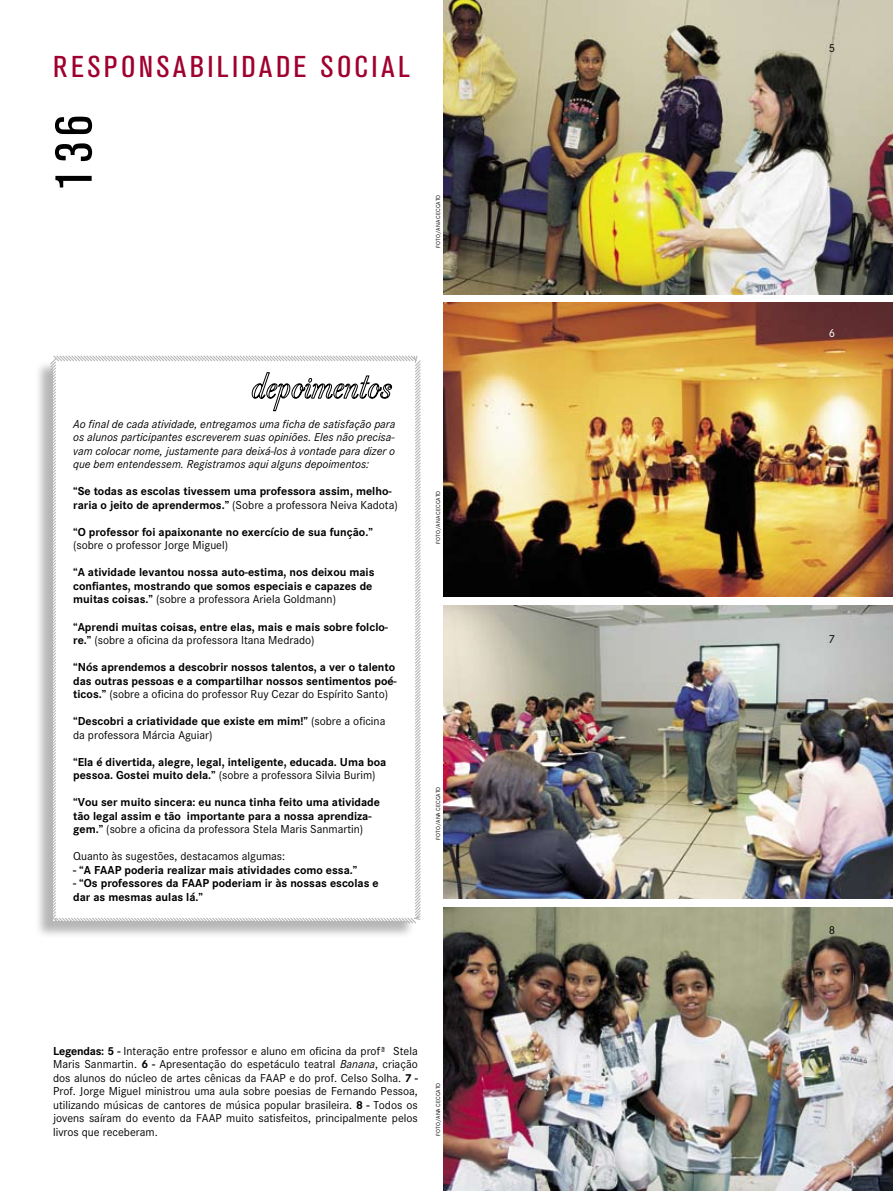
<style>
.page{position:relative;width:893px;height:1191px;background:#fff}
.page>*{position:absolute;margin:0;border:0;box-sizing:border-box;transform-origin:0 0}
.t1{font:condensed 51.3px "Akzidenz Grotesk BE";color:#000;scale:1.1 1}
.t2{font:condensed 29.85px "Akzidenz Grotesk BE";letter-spacing:.1em;color:#a0002f;scale:1.1 1}
.t3{font:700 12px/13.5px "Corporate S";color:#000}
.t4{font:12px/13.5px "Corporate S";color:#000}
.t5{font:italic 12px/13.5px "Corporate S";color:#000;text-align:justify}
.t6{font:12px "Corporate S";color:#fff}
.t7{font:6px "Corporate S";color:#000}
.s1{font-weight:400}
.s2{font-weight:700}
.s3{font-style:italic}
</style>
<div class="page">
<img style="left:443px;top:303px;width:450px;height:293px">
<img style="left:443px;top:605px;width:450px;height:293px">
<img style="left:443px;top:0;width:450px;height:295px">
<img style="left:443px;top:907px;width:450px;height:284px">
<div style="left:34px;top:360px;width:381px;height:579px;background:#000;opacity:.29"></div>
<svg style="left:49px;top:355px;width:372px;height:569px"></svg>
<svg style="left:252px;top:372px;width:140px;height:39px"></svg>
<h2 class="t2" style="left:53px;top:50px;width:326px">RESPONSA BILIDADE SOCIAL</h2>
<h1 class="t1" style="left:45px;top:190px;width:69px;rotate:-90deg">136</h1>
<p class="t7" style="left:435px;top:248px;width:54px;rotate:-90deg">Foto/ana ceccato</p>
<p class="t5" style="left:73px;top:417px;width:324px">Ao final de cada atividade, entregamos uma ficha de satisfação para os alunos participantes escreverem suas opiniões. Eles não precisa&shy;vam colocar nome, justamente para deixá-los à vontade para dizer o que bem entendessem. Registramos aqui alguns depoimentos:</p>
<p class="t3" style="left:73px;top:485px;width:326px">“Se todas as escolas tivessem uma professora assim, melho&shy;raria o jeito de aprendermos.” <span class="s1">(Sobre a professora Neiva Kadota)</span></p>
<p class="t3" style="left:73px;top:525px;width:301px">“O professor foi apaixonante no exercício de sua função.”</p>
<p class="t4" style="left:73px;top:539px;width:156px">(sobre o professor Jorge Miguel)</p>
<p class="t3" style="left:73px;top:566px;width:303px">“A atividade levantou nossa auto-estima, nos deixou mais confiantes, mostrando que somos especiais e capazes de muitas coisas.” <span class="s1">(sobre a professora Ariela Goldmann)</span></p>
<p class="t3" style="left:73px;top:620px;width:316px">“Aprendi muitas coisas, entre elas, mais e mais sobre folclo&shy;re.” <span class="s1">(sobre a oficina da professora Itana Medrado)</span></p>
<p class="t3" style="left:73px;top:660px;width:325px">“Nós aprendemos a descobrir nossos talentos, a ver o talento das outras pessoas e a compartilhar nossos sentimentos poé&shy;ticos.” <span class="s1">(sobre a oficina do professor Ruy Cezar do Espírito Santo)</span></p>
<p class="t4" style="left:73px;top:714px;width:314px"><span class="s2">“Descobri a criatividade que existe em mim!”</span> (sobre a oficina da professora Márcia Aguiar)</p>
<p class="t3" style="left:73px;top:755px;width:315px">“Ela é divertida, alegre, legal, inteligente, educada. Uma boa pessoa. Gostei muito dela.” <span class="s1">(sobre a professora Silvia Burim)</span></p>
<p class="t3" style="left:73px;top:795px;width:308px">“Vou ser muito sincera: eu nunca tinha feito uma atividade tão legal assim e tão importante para a nossa aprendiza&shy;gem.” <span class="s1">(sobre a oficina da professora Stela Maris Sanmartin)</span></p>
<p class="t4" style="left:73px;top:849px;width:214px">Quanto às sugestões, destacamos algumas:</p>
<p class="t3" style="left:73px;top:863px;width:286px">- “A FAAP poderia realizar mais atividades como essa.”</p>
<p class="t3" style="left:73px;top:876px;width:307px">- “Os professores da FAAP poderiam ir às nossas escolas e dar as mesmas aulas lá.”</p>
<p class="t7" style="left:435px;top:543px;width:54px;rotate:-90deg">Foto/ana ceccato</p>
<p class="t7" style="left:435px;top:839px;width:54px;rotate:-90deg">Foto/ana ceccato</p>
<p class="t4" style="left:53px;top:1044px;width:366px;text-align:justify"><span class="s2">Legendas: 5 -</span> Interação entre professor e aluno em oficina da profª Stela Maris Sanmartin. <span class="s2">6 -</span> Apresentação do espetáculo teatral <span class="s3">Banana</span>, criação dos alunos do núcleo de artes cênicas da FAAP e do prof. Celso Solha. <span class="s2">7 - </span>Prof. Jorge Miguel ministrou uma aula sobre poesias de Fernando Pessoa, utilizando músicas de cantores de música popular brasileira. <span class="s2">8 -</span> Todos os jovens saíram do evento da FAAP muito satisfeitos, principalmente pelos livros que receberam.</p>
<p class="t7" style="left:435px;top:1135px;width:54px;rotate:-90deg">Foto/ana ceccato</p>
<p class="t4" style="left:829px;top:41px;width:8px">5</p>
<p class="t6" style="left:829px;top:326px;width:8px">6</p>
<p class="t4" style="left:829px;top:632px;width:8px">7</p>
<p class="t4" style="left:829px;top:924px;width:8px">8</p>
</div>
